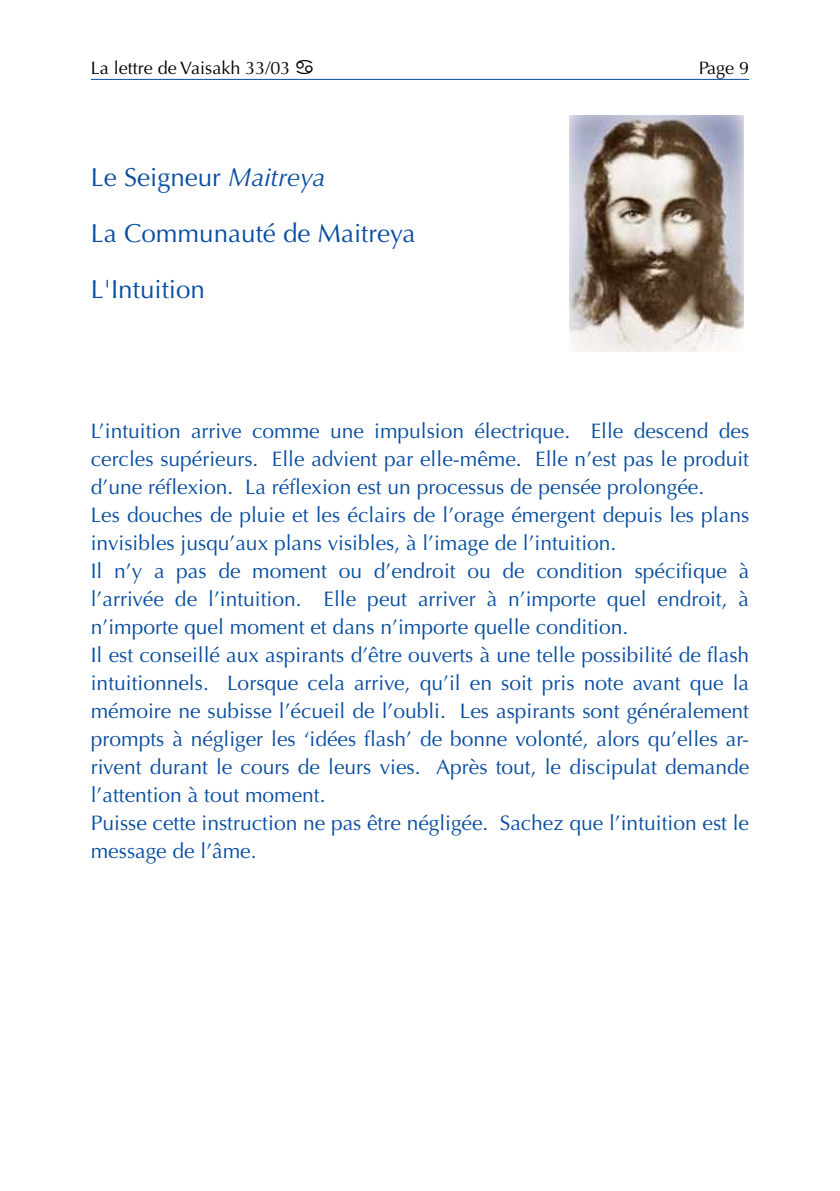
<style>
.page{position:relative;width:840px;height:1191px;background:#fff}
.page>*{position:absolute;margin:0;border:0;box-sizing:border-box;transform-origin:0 0}
.t1{font:26px/56px "Optima";color:#084da1}
.t2{font:21px/28px "Optima";color:#084da1}
.t3{font:18px "Optima";color:#000}
.s1{font-family:"Glyphs"}
.s2{font-style:italic}
</style>
<div class="page">
<hr style="left:91px;top:79px;width:657px;height:1px;background:#084da1">
<img style="left:569px;top:116px;width:174px;height:235px">
<p class="t3" style="left:91px;top:57px;width:224px">La lettre de Vaisakh 33/03 <span class="s1">4</span></p>
<p class="t3" style="left:698px;top:57px;width:52px">Page 9</p>
<p class="t1" style="left:91px;top:149px;width:326px">Le Seigneur <span class="s2">Maitreya<br></span>La Communauté de Maitreya<br>L'Intuition</p>
<p class="t2" style="left:91px;top:417px;width:659px">L’intuition arrive comme une impulsion électrique. Elle descend des cercles supérieurs. Elle advient par elle-même. Elle n’est pas le produit d’une réflexion. La réflexion est un processus de pensée prolongée.<br>Les douches de pluie et les éclairs de l’orage émergent depuis les plans invisibles jusqu’aux plans visibles, à l’image de l’intuition.<br>Il n’y a pas de moment ou d’endroit ou de condition spécifique à l’arrivée de l’intuition. Elle peut arriver à n’importe quel endroit, à n’importe quel moment et dans n’importe quelle condition.<br>Il est conseillé aux aspirants d’être ouverts à une telle possibilité de flash intuitionnels. Lorsque cela arrive, qu’il en soit pris note avant que la mémoire ne subisse l’écueil de l’oubli. Les aspirants sont généralement prompts à négliger les ‘idées flash’ de bonne volonté, alors qu’elles ar&shy;rivent durant le cours de leurs vies. Après tout, le discipulat demande l’attention à tout moment.<br>Puisse cette instruction ne pas être négligée. Sachez que l’intuition est le message de l’âme.</p>
</div>
